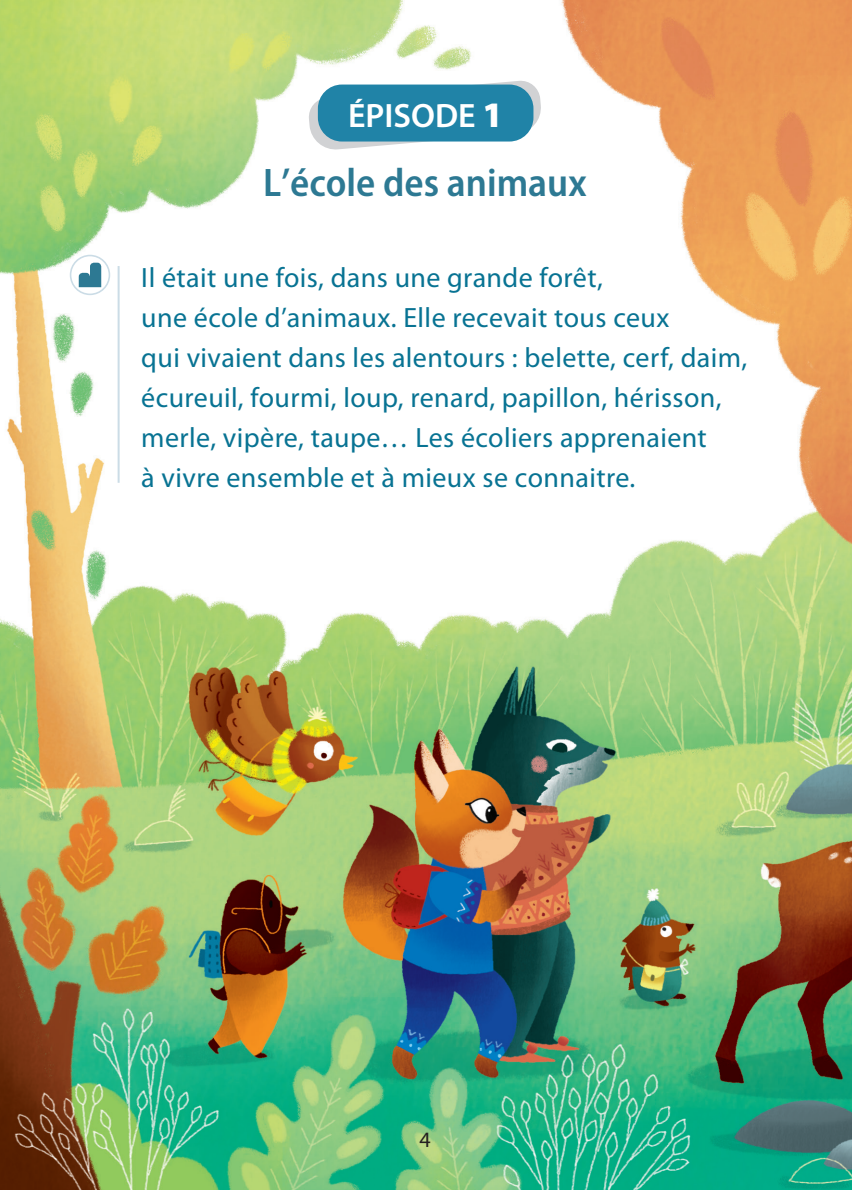
<style>
.page{position:relative;width:852px;height:1190px;background:#fff}
.page>*{position:absolute;margin:0;border:0;box-sizing:border-box;transform-origin:0 0}
.t1{font:600 semi-condensed 40px "Myriad Pro";color:#2d7993}
.t2{font:600 34px "Myriad Pro";color:#fff}
.t3{font:28px/40px "Myriad Pro";letter-spacing:.015em;color:#087393}
.t4{font:22px "Myriad Pro";color:#231f20}
.s1{font-weight:900;font-size:36px}
</style>
<div class="page">
<hr style="left:851px;top:0;width:1px;height:1190px;background:#f9f5ed">
<img style="left:0;top:0;width:851px;height:1190px">
<hr style="left:118px;top:266px;width:2px;height:217px;background:#cbdce6">
<div style="left:70px;top:255px;width:40px;height:40px;border:2px solid #cbdce6;border-radius:50%"></div>
<svg style="left:79px;top:263px;width:22px;height:24px"></svg>
<svg style="left:308px;top:80px;width:234px;height:71px"></svg>
<div style="left:318px;top:85px;width:215px;height:56px;background:#2083a7;border-radius:24px"></div>
<p class="t2" style="left:348px;top:97px;width:156px">ÉPISODE <span class="s1">1</span></p>
<h1 class="t1" style="left:263px;top:161px;width:325px">L’école des animaux</h1>
<p class="t3" style="left:141px;top:258px;width:607px">Il était une fois, dans une grande forêt,<br>une école d’animaux. Elle recevait tous ceux<br>qui vivaient dans les alentours : belette, cerf, daim, écureuil, fourmi, loup, renard, papillon, hérisson, merle, vipère, taupe… Les écoliers apprenaient<br>à vivre ensemble et à mieux se connaitre.</p>
<p class="t4" style="left:419px;top:1127px;width:13px">4</p>
</div>
